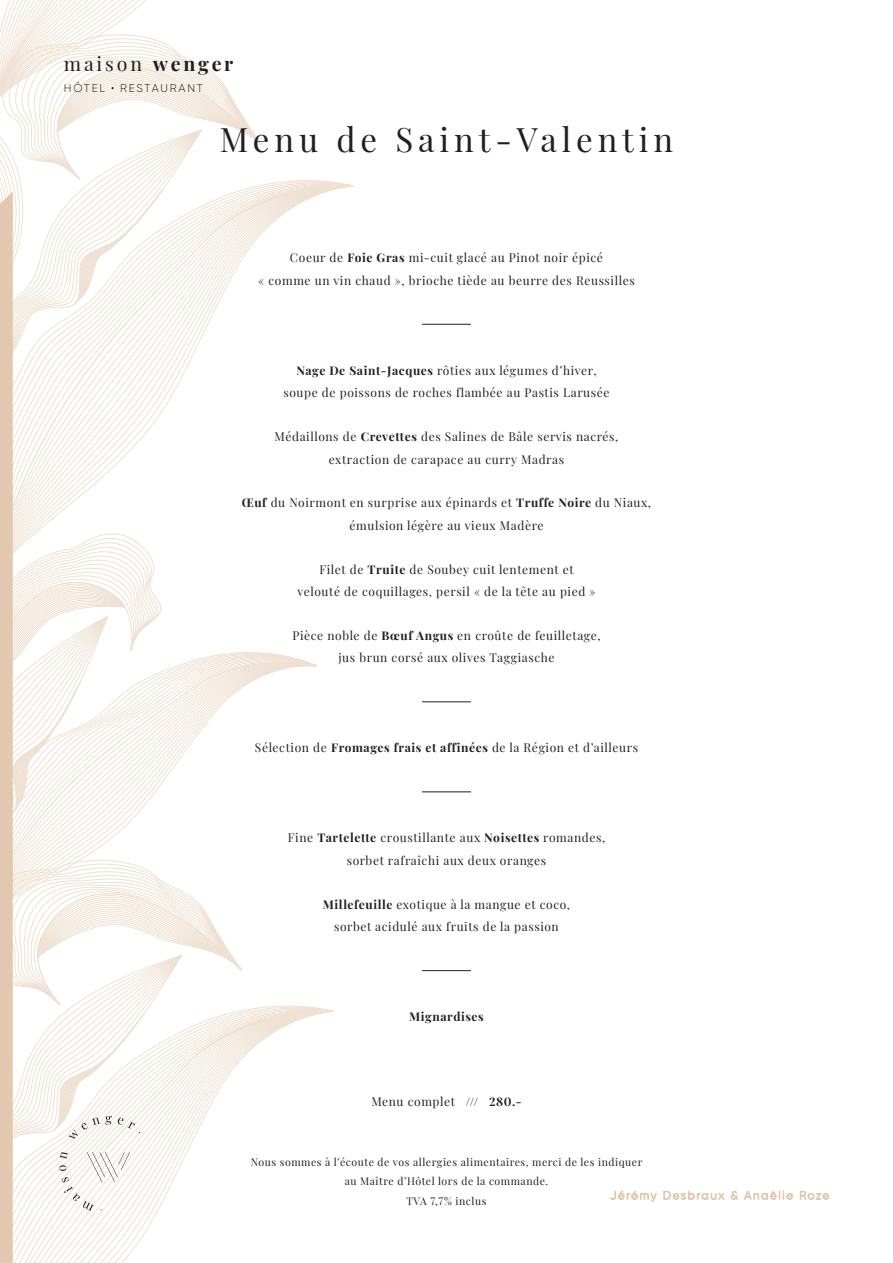
<style>
.page{position:relative;width:893px;height:1263px;background:#fff}
.page>*{position:absolute;margin:0;border:0;box-sizing:border-box;transform-origin:0 0}
.t1{font:33px "Playfair Display";letter-spacing:.15em;color:#231f20}
.t2{font:19.5px "Playfair Display";letter-spacing:.15em;color:#231f20}
.t3{font:12px/22.5px "Playfair Display";letter-spacing:.05em;color:#231f20;text-align:center}
.t4{font:700 12px "Playfair Display";letter-spacing:.05em;color:#231f20}
.t5{font:300 11.25px "Gilroy";letter-spacing:.16em;color:#231f20}
.t6{font:10.5px/19.5px "Playfair Display";letter-spacing:.05em;color:#231f20;text-align:center}
.s1{font-weight:700}
</style>
<div class="page">
<svg style="left:610px;top:1191px;width:47px;height:11px"></svg>
<svg style="left:663px;top:1191px;width:62px;height:9px"></svg>
<svg style="left:731px;top:1191px;width:7px;height:9px"></svg>
<svg style="left:744px;top:1191px;width:49px;height:9px"></svg>
<svg style="left:800px;top:1191px;width:29px;height:9px"></svg>
<svg style="left:0;top:0;width:337px;height:1263px"></svg>
<hr style="left:422px;top:324px;width:49px;height:1px;background:#231f20">
<hr style="left:422px;top:702px;width:49px;height:1px;background:#231f20">
<hr style="left:422px;top:792px;width:49px;height:1px;background:#231f20">
<hr style="left:422px;top:970px;width:49px;height:1px;background:#231f20">
<h2 class="t2" style="left:64px;top:49px;width:171px">maison <span class="s1">wenger</span></h2>
<p class="t5" style="left:64px;top:81px;width:43px">HÔTEL</p>
<p class="t5" style="left:120px;top:81px;width:84px">RESTAURANT</p>
<h1 class="t1" style="left:220px;top:114px;width:455px">Menu de Saint-Valentin</h1>
<p class="t3" style="left:258px;top:245px;width:378px">Coeur de <span class="s1">Foie Gras</span> mi-cuit glacé au Pinot noir épicé<br>« comme un vin chaud », brioche tiède au beurre des Reussilles</p>
<p class="t3" style="left:283px;top:358px;width:328px"><span class="s1">Nage De Saint-Jacques</span> rôties aux légumes d’hiver, soupe de poissons de roches flambée au Pastis Larusée</p>
<p class="t3" style="left:275px;top:424px;width:345px">Médaillons de <span class="s1">Crevettes</span> des Salines de Bâle servis nacrés, extraction de carapace au curry Madras</p>
<p class="t3" style="left:242px;top:491px;width:411px"><span class="s1">Œuf</span> du Noirmont en surprise aux épinards et <span class="s1">Truffe Noire</span> du Niaux, émulsion légère au vieux Madère</p>
<p class="t3" style="left:297px;top:557px;width:300px">Filet de <span class="s1">Truite</span> de Soubey cuit lentement et velouté de coquillages, persil « de la tête au pied »</p>
<p class="t3" style="left:292px;top:623px;width:310px">Pièce noble de <span class="s1">Bœuf Angus</span> en croûte de feuilletage, jus brun corsé aux olives Taggiasche</p>
<p class="t3" style="left:255px;top:736px;width:385px">Sélection de <span class="s1">Fromages frais et affinées</span> de la Région et d’ailleurs</p>
<p class="t3" style="left:288px;top:826px;width:319px">Fine <span class="s1">Tartelette</span> croustillante aux <span class="s1">Noisettes</span> romandes, sorbet rafraîchi aux deux oranges</p>
<p class="t3" style="left:323px;top:892px;width:249px"><span class="s1">Millefeuille</span> exotique à la mangue et coco, sorbet acidulé aux fruits de la passion</p>
<p class="t4" style="left:409px;top:1007px;width:76px">Mignardises</p>
<p class="t3" style="left:371px;top:1089px;width:152px">Menu complet <span class="s1">/// 280.-</span></p>
<p class="t6" style="left:251px;top:1151px;width:393px">Nous sommes à l’écoute de vos allergies alimentaires, merci de les indiquer au Maître d’Hôtel lors de la commande.<br>TVA 7,7% inclus</p>
</div>
